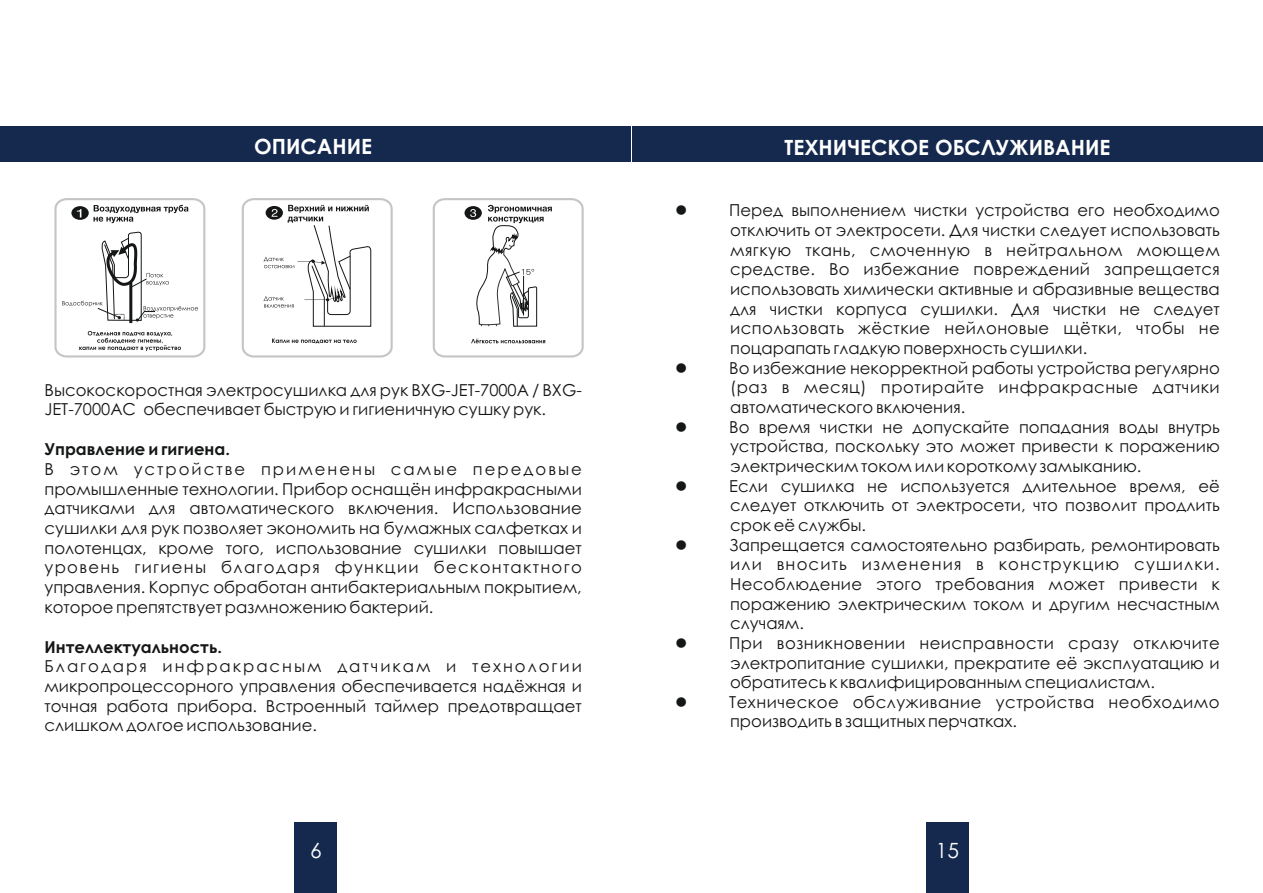
<style>
.page{position:relative;width:1263px;height:893px;background:#fff}
.page>*{position:absolute;margin:0;border:0;box-sizing:border-box;transform-origin:0 0}
.t1{font:700 21px "Century Gothic";color:#fff}
.t2{font:21px "Century Gothic";color:#fff}
.t3{font:16.5px/19.6px "Century Gothic";color:#151616;text-align:justify}
.t4{font:16.5px/19.6px "Century Gothic";letter-spacing:.03em;color:#151616}
.t5{font:700 16.5px "Century Gothic";color:#151616}
.t6{font:16.5px "Wingdings";color:#151616}
</style>
<div class="page">
<div style="left:0;top:127px;width:630px;height:35px;background:#15294e"></div>
<div style="left:294px;top:822px;width:43px;height:71px;background:#15294e"></div>
<svg style="left:54px;top:198px;width:152px;height:160px"></svg>
<svg style="left:241px;top:198px;width:152px;height:160px"></svg>
<svg style="left:432px;top:198px;width:152px;height:160px"></svg>
<div style="left:632px;top:127px;width:630px;height:35px;background:#15294e"></div>
<div style="left:926px;top:822px;width:42px;height:71px;background:#15294e"></div>
<p class="t1" style="left:254px;top:139px;width:119px">ОПИСАНИЕ</p>
<p class="t3" style="left:45px;top:381px;width:539px">Высокоскоростная электросушилка для рук BXG-JET-7000A / BXG-<br>JET-7000AС обеспечивает быструю и гигиеничную сушку рук.</p>
<p class="t5" style="left:45px;top:443px;width:187px">Управление и гигиена.</p>
<p class="t3" style="left:44px;top:461px;width:539px">В этом устройстве применены самые передовые промышленные технологии. Прибор оснащён инфракрасными датчиками для автоматического включения. Использование сушилки для рук позволяет экономить на бумажных салфетках и полотенцах, кроме того, использование сушилки повышает уровень гигиены благодаря функции бесконтактного управления. Корпус обработан антибактериальным покрытием, которое препятствует размножению бактерий.</p>
<p class="t5" style="left:44px;top:640px;width:179px">Интеллектуальность.</p>
<p class="t3" style="left:44px;top:658px;width:539px">Благодаря инфракрасным датчикам и технологии микропроцессорного управления обеспечивается надёжная и точная работа прибора. Встроенный таймер предотвращает слишком долгое использование.</p>
<p class="t2" style="left:310px;top:842px;width:13px">6</p>
<p class="t1" style="left:785px;top:139px;width:327px">ТЕХНИЧЕСКОЕ ОБСЛУЖИВАНИЕ</p>
<p class="t6" style="left:675px;top:204px;width:14px">●</p>
<p class="t3" style="left:729px;top:202px;width:492px">Перед выполнением чистки устройства его необходимо отключить от электросети. Для чистки следует использовать мягкую ткань, смоченную в нейтральном моющем средстве. Во избежание повреждений запрещается использовать химически активные и абразивные вещества для чистки корпуса сушилки. Для чистки не следует использовать жёсткие нейлоновые щётки, чтобы не поцарапать гладкую поверхность сушилки.</p>
<p class="t6" style="left:675px;top:361px;width:14px">●</p>
<p class="t3" style="left:729px;top:359px;width:492px">Во избежание некорректной работы устройства регулярно (раз в месяц) протирайте инфракрасные датчики автоматического включения.</p>
<p class="t6" style="left:675px;top:420px;width:14px">●</p>
<p class="t3" style="left:729px;top:418px;width:492px">Во время чистки не допускайте попадания воды внутрь устройства, поскольку это может привести к поражению электрическим током или короткому замыканию.</p>
<p class="t6" style="left:675px;top:479px;width:14px">●</p>
<p class="t3" style="left:729px;top:477px;width:492px">Если сушилка не используется длительное время, её следует отключить от электросети, что позволит продлить срок её службы.</p>
<p class="t6" style="left:675px;top:538px;width:14px">●</p>
<p class="t3" style="left:729px;top:536px;width:492px">Запрещается самостоятельно разбирать, ремонтировать или вносить изменения в конструкцию сушилки.<br>Несоблюдение этого требования может привести к поражению электрическим током и другим несчастным случаям.</p>
<p class="t6" style="left:675px;top:636px;width:14px">●</p>
<p class="t3" style="left:729px;top:634px;width:492px">При возникновении неисправности сразу отключите электропитание сушилки, прекратите её эксплуатацию и обратитесь к квалифицированным специалистам.</p>
<p class="t6" style="left:675px;top:695px;width:14px">●</p>
<p class="t4" style="left:729px;top:693px;width:492px">Техническое обслуживание устройства необходимо производить в защитных перчатках.</p>
<p class="t2" style="left:936px;top:842px;width:25px">15</p>
</div>
